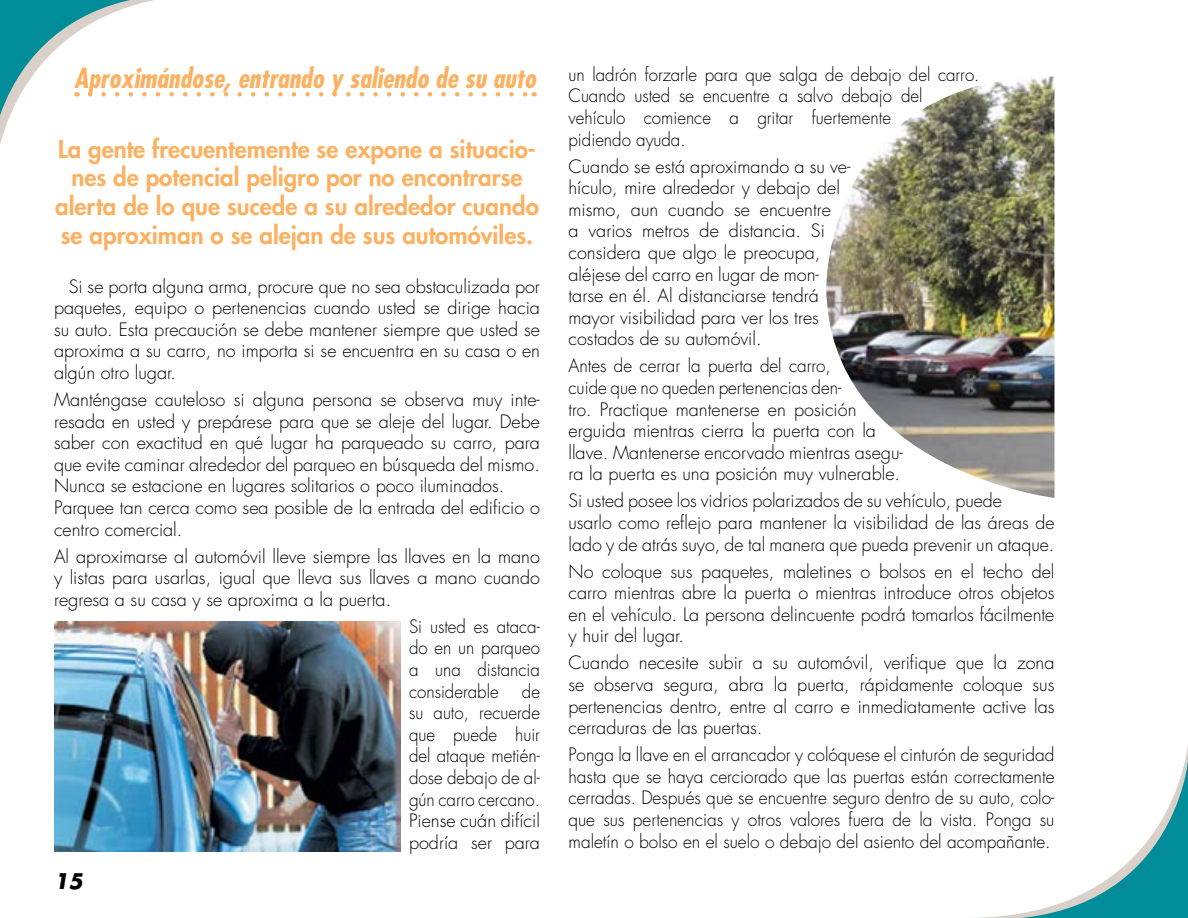
<style>
.page{position:relative;width:1188px;height:918px;background:#fff}
.page>*{position:absolute;margin:0;border:0;box-sizing:border-box;transform-origin:0 0}
.t1{font:italic 700 condensed 27px "Futura Std";color:#fbb161}
.t2{font:800 24px/28.8px "Futura Std";color:#fbb161;text-align:center}
.t3{font:italic 700 21px "Futura Std";color:#000}
.t4{font:300 18px/21.6px "Futura Std";color:#000;text-align:justify}
.t5{font:300 18px/21.6px "Futura Std";color:#000;text-align:justify;scale:.94 1}
.t6{font:300 18px/21.6px "Futura Std";color:#000;text-align:justify;scale:.96 1}
.t7{font:300 18px/21.6px "Futura Std";color:#000;scale:.95 1}
</style>
<div class="page">
<svg style="left:978px;top:746px;width:210px;height:172px"></svg>
<svg style="left:0;top:0;width:527px;height:144px"></svg>
<img style="left:826px;top:77px;width:228px;height:421px">
<img style="left:54px;top:621px;width:346px;height:230px">
<h1 class="t1" style="left:74px;top:62px;width:463px">Aproximándose, entrando y saliendo de su auto</h1>
<h2 class="t2" style="left:55px;top:134px;width:485px">La gente frecuentemente se expone a situacio&shy;nes de potencial peligro por no encontrarse alerta de lo que sucede a su alrededor cuando se aproximan o se alejan de sus automóviles.</h2>
<p class="t4" style="left:54px;top:276px;width:488px;text-indent:15px">Si se porta alguna arma, procure que no sea obstaculizada por paquetes, equipo o pertenencias cuando usted se dirige hacia su auto. Esta precaución se debe mantener siempre que usted se aproxima a su carro, no importa si se encuentra en su casa o en algún otro lugar.</p>
<p class="t4" style="left:54px;top:389px;width:488px;text-align:left">Manténgase cauteloso si alguna persona se observa muy inte&shy;resada en usted y prepárese para que se aleje del lugar. Debe saber con exactitud en qué lugar ha parqueado su carro, para que evite caminar alrededor del parqueo en búsqueda del mismo.<br>Nunca se estacione en lugares solitarios o poco iluminados.<br>Parquee tan cerca como sea posible de la entrada del edificio o centro comercial.</p>
<p class="t4" style="left:54px;top:546px;width:488px">Al aproximarse al automóvil lleve siempre las llaves en la mano y listas para usarlas, igual que lleva sus llaves a mano cuando regresa a su casa y se aproxima a la puerta.</p>
<p class="t5" style="left:409px;top:616px;width:141px">Si usted es ataca&shy;do en un parqueo a una distancia considerable</p>
<p class="t5" style="left:409px;top:681px;width:141px;text-indent:113px">de su auto, recuerde que puede huir del ataque metién&shy;dose debajo de al&shy;gún carro cercano.<br>Piense cuán difícil podría ser para</p>
<p class="t3" style="left:54px;top:867px;width:30px">15</p>
<p class="t5" style="left:568px;top:64px;width:439px;text-align:left">un ladrón forzarle para que salga de debajo del carro.<br>Cuando usted se encuentre a salvo debajo del vehículo comience a gritar fuertemente<br>pidiendo ayuda.</p>
<p class="t4" style="left:568px;top:156px;width:284px;text-align:left">Cuando se está aproximando a su ve&shy;hículo, mire alrededor y debajo del mismo, aun cuando se encuentre<br>a varios metros de distancia. Si considera que algo le preocupa, aléjese del carro en lugar de mon&shy;tarse en él. Al distanciarse tendrá mayor visibilidad para ver los tres costados de su automóvil.</p>
<p class="t7" style="left:568px;top:356px;width:354px">Antes de cerrar la puerta del carro,<br>cuide que no queden pertenencias den-<br>tro. Practique mantenerse en posición erguida mientras cierra la puerta con la llave. Mantenerse encorvado mientras asegu&shy;ra la puerta es una posición muy vulnerable.</p>
<p class="t4" style="left:568px;top:491px;width:488px;text-align:left">Si usted posee los vidrios polarizados de su vehículo, puede<br>usarlo como reflejo para mantener la visibilidad de las áreas de lado y de atrás suyo, de tal manera que pueda prevenir un ataque.</p>
<p class="t4" style="left:568px;top:561px;width:488px">No coloque sus paquetes, maletines o bolsos en el techo del carro mientras abre la puerta o mientras introduce otros objetos en el vehículo. La persona delincuente podrá tomarlos fácilmente y huir del lugar.</p>
<p class="t4" style="left:568px;top:653px;width:488px">Cuando necesite subir a su automóvil, verifique que la zona se observa segura, abra la puerta, rápidamente coloque sus pertenencias dentro, entre al carro e inmediatamente active las cerraduras de las puertas.</p>
<p class="t6" style="left:568px;top:744px;width:508px">Ponga la llave en el arrancador y colóquese el cinturón de seguridad hasta que se haya cerciorado que las puertas están correctamente cerradas. Después que se encuentre seguro dentro de su auto, colo&shy;que sus pertenencias y otros valores fuera de la vista. Ponga su maletín o bolso en el suelo o debajo del asiento del acompañante.</p>
</div>
